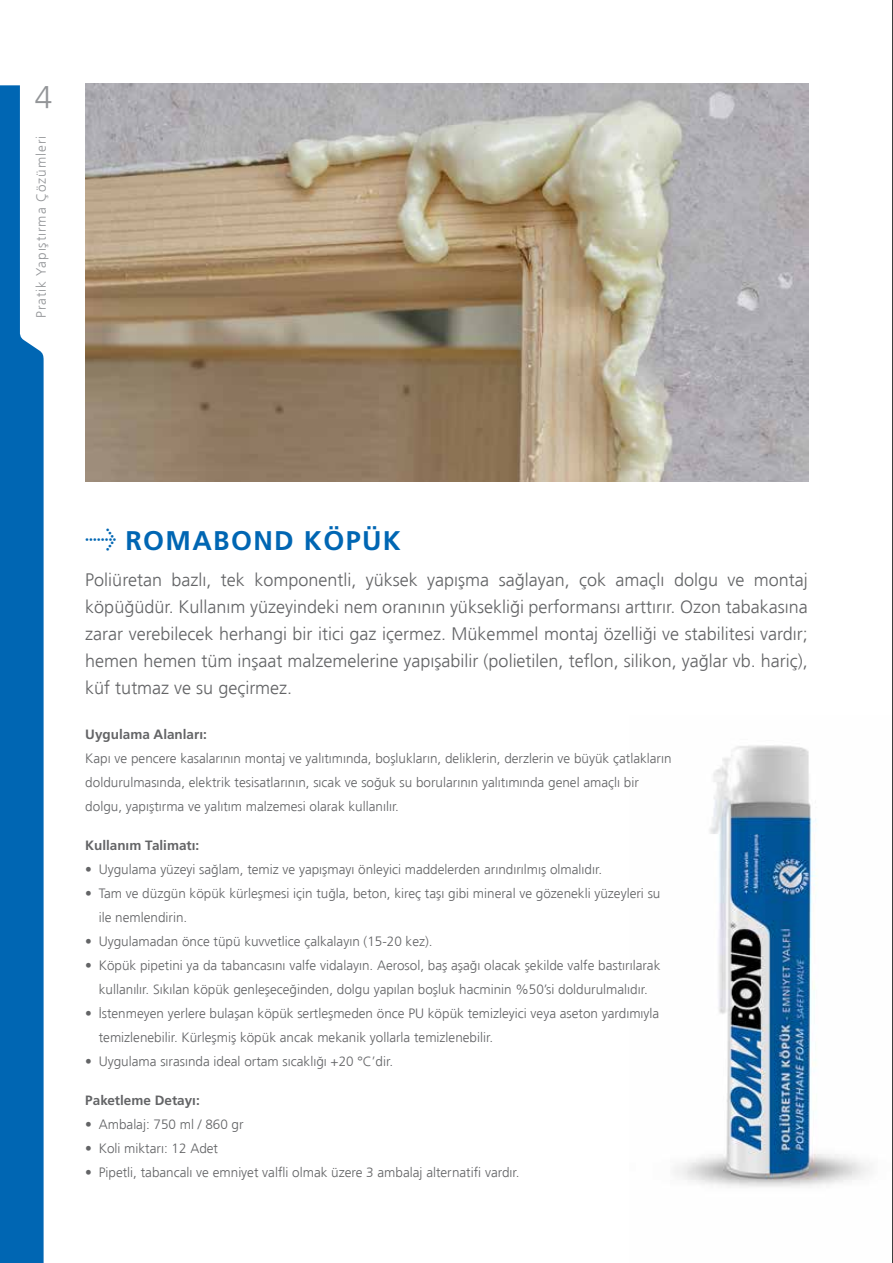
<style>
.page{position:relative;width:893px;height:1263px;background:#fff}
.page>*{position:absolute;margin:0;border:0;box-sizing:border-box;transform-origin:0 0}
.t1{font:300 31.5px "Frutiger";color:#939598}
.t2{font:27px "Frutiger Bold Tr";letter-spacing:.05em;color:#0066b3}
.t3{font:300 18px/27px "Frutiger";color:#636466;text-align:justify}
.t4{font:300 13.5px/24px "Frutiger";color:#636466}
.t5{font:13.5px "Frutiger Bold Tr";color:#636466}
.t6{font:300 13.5px "Frutiger";letter-spacing:.07em;color:#939598}
.s1{font-family:"Meta Pro"}
</style>
<div class="page">
<img style="left:674px;top:745px;width:196px;height:442px">
<hr style="left:892px;top:0;width:1px;height:1263px;background:#000">
<img style="left:85px;top:83px;width:723px;height:399px">
<svg style="left:0;top:85px;width:44px;height:1178px;background:#1e78bc"></svg>
<h1 class="t1" style="left:35px;top:79px;width:19px">4</h1>
<p class="t6" style="left:33px;top:318px;width:184px;rotate:-90deg">Pratik Yapıştırma Çözümleri</p>
<h2 class="t2" style="left:85px;top:524px;width:317px"><span class="s1">→</span> ROMABOND KÖPÜK</h2>
<p class="t3" style="left:85px;top:567px;width:724px">Poliüretan bazlı, tek komponentli, yüksek yapışma sağlayan, çok amaçlı dolgu ve montaj köpüğüdür. Kullanım yüzeyindeki nem oranının yüksekliği performansı arttırır. Ozon tabakasına zarar verebilecek herhangi bir itici gaz içermez. Mükemmel montaj özelliği ve stabilitesi vardır; hemen hemen tüm inşaat malzemelerine yapışabilir (polietilen, teflon, silikon, yağlar vb. hariç), küf tutmaz ve su geçirmez.</p>
<p class="t5" style="left:85px;top:726px;width:123px">Uygulama Alanları:</p>
<p class="t4" style="left:85px;top:746px;width:588px">Kapı ve pencere kasalarının montaj ve yalıtımında, boşlukların, deliklerin, derzlerin ve büyük çatlakların doldurulmasında, elektrik tesisatlarının, sıcak ve soğuk su borularının yalıtımında genel amaçlı bir dolgu, yapıştırma ve yalıtım malzemesi olarak kullanılır.</p>
<p class="t5" style="left:85px;top:837px;width:115px">Kullanım Talimatı:</p>
<p class="t4" style="left:85px;top:857px;width:518px">• Uygulama yüzeyi sağlam, temiz ve yapışmayı önleyici maddelerden arındırılmış olmalıdır.</p>
<p class="t4" style="left:99px;top:881px;width:563px;text-indent:-14px">• Tam ve düzgün köpük kürleşmesi için tuğla, beton, kireç taşı gibi mineral ve gözenekli yüzeyleri su ile nemlendirin.</p>
<p class="t4" style="left:85px;top:929px;width:349px">• Uygulamadan önce tüpü kuvvetlice çalkalayın (15-20 kez).</p>
<p class="t4" style="left:85px;top:953px;width:577px;text-align:center">• Köpük pipetini ya da tabancasını valfe vidalayın. Aerosol, baş aşağı olacak şekilde valfe bastırılarak kullanılır. Sıkılan köpük genleşeceğinden, dolgu yapılan boşluk hacminin %50’si doldurulmalıdır.</p>
<p class="t4" style="left:99px;top:1001px;width:562px;text-indent:-14px">• İstenmeyen yerlere bulaşan köpük sertleşmeden önce PU köpük temizleyici veya aseton yardımıyla temizlenebilir. Kürleşmiş köpük ancak mekanik yollarla temizlenebilir.</p>
<p class="t4" style="left:85px;top:1049px;width:309px">• Uygulama sırasında ideal ortam sıcaklığı +20 °C’dir.</p>
<p class="t5" style="left:85px;top:1092px;width:116px">Paketleme Detayı:</p>
<p class="t4" style="left:85px;top:1112px;width:160px">• Ambalaj: 750 ml / 860 gr</p>
<p class="t4" style="left:85px;top:1136px;width:134px">• Koli miktarı: 12 Adet</p>
<p class="t4" style="left:85px;top:1160px;width:436px">• Pipetli, tabancalı ve emniyet valfli olmak üzere 3 ambalaj alternatifi vardır.</p>
</div>
